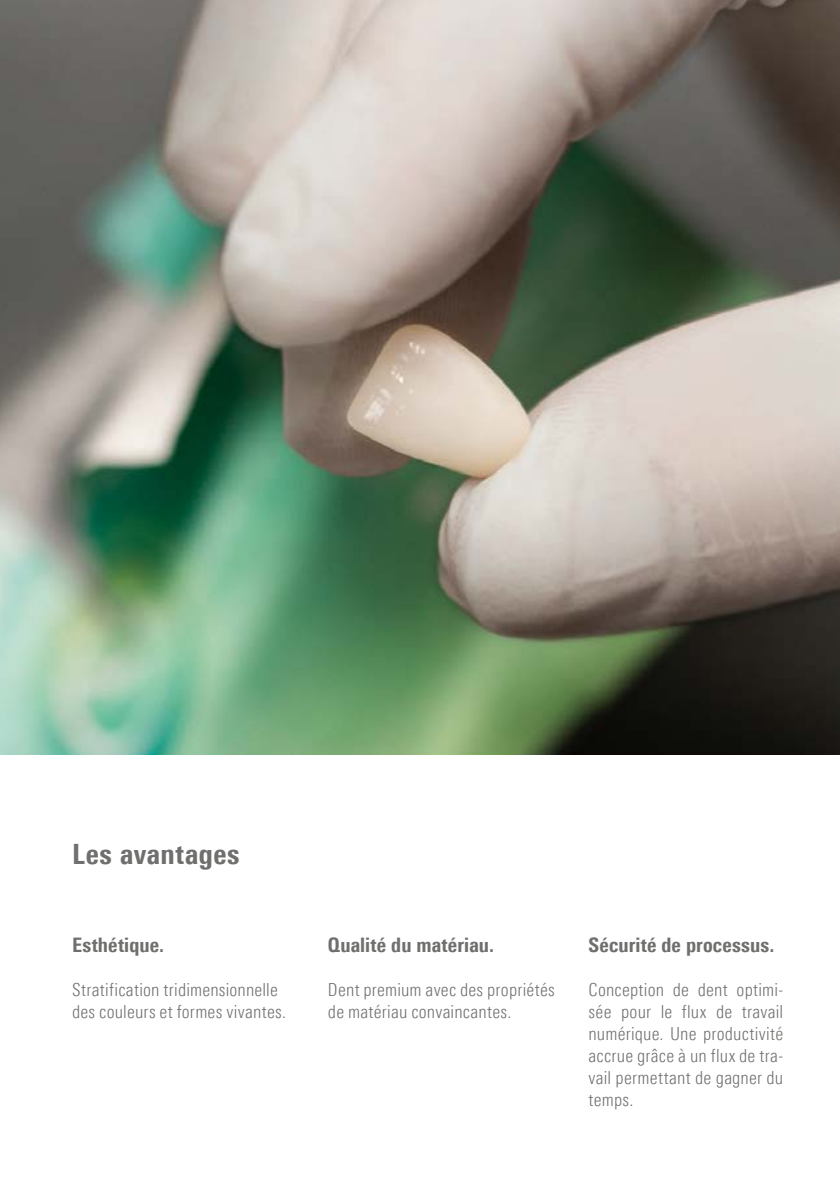
<style>
.page{position:relative;width:840px;height:1191px;background:#fff}
.page>*{position:absolute;margin:0;border:0;box-sizing:border-box;transform-origin:0 0}
.t1{font:800 condensed 28px "Univers Next Pro";letter-spacing:.02em;color:#6f6f6e}
.t2{font:800 condensed 20px "Univers Next Pro";letter-spacing:.01em;color:#6f6f6e}
.t3{font:300 condensed 18px/22px "Univers Next Pro";letter-spacing:.01em;color:#6f6f6e}
</style>
<div class="page">
<img style="left:0;top:0;width:839px;height:754px">
<h1 class="t1" style="left:72px;top:837px;width:169px">Les avantages</h1>
<p class="t2" style="left:72px;top:933px;width:94px">Esthétique.</p>
<p class="t3" style="left:72px;top:979px;width:215px">Stratification tridimensionnelle des couleurs et formes vivantes.</p>
<p class="t2" style="left:328px;top:933px;width:168px">Qualité du matériau.</p>
<p class="t3" style="left:328px;top:979px;width:228px">Dent premium avec des propriétés de matériau convaincantes.</p>
<p class="t2" style="left:588px;top:933px;width:187px">Sécurité de processus.</p>
<p class="t3" style="left:588px;top:979px;width:196px;text-align:justify">Conception de dent optimi&shy;sée pour le flux de travail numérique. Une productivité accrue grâce à un flux de tra&shy;vail permettant de gagner du temps.</p>
</div>
